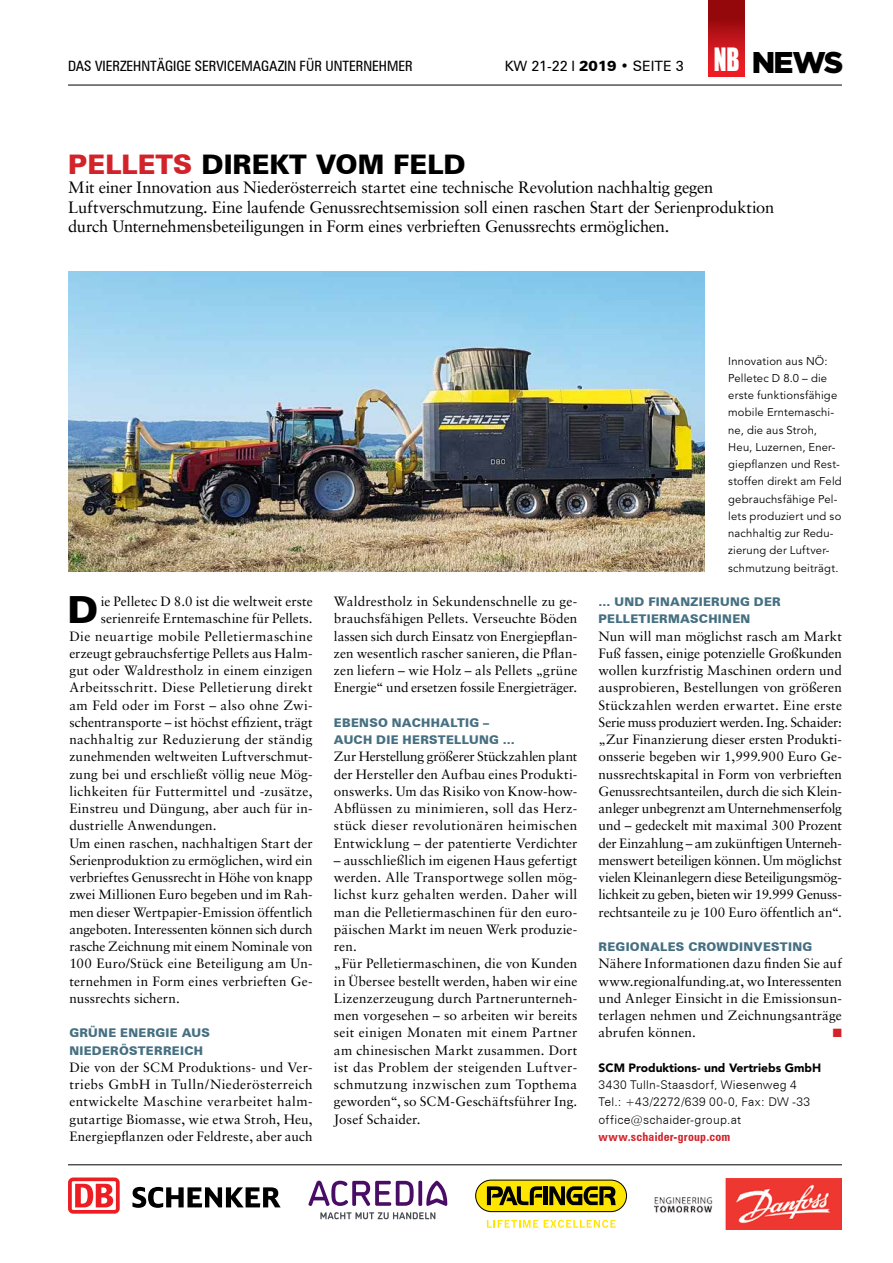
<style>
.page{position:relative;width:893px;height:1263px;background:#fff}
.page>*{position:absolute;margin:0;border:0;box-sizing:border-box;transform-origin:0 0}
.t1{font:900 37.5px "Zurich BT";color:#000}
.t2{font:900 27px "Zurich BT";color:#000}
.t3{font:16.5px/19.5px "Sabon LT Std";letter-spacing:-.015em;color:#000}
.t4{font:condensed 14.25px "Zurich BT";color:#000}
.t5{font:14.25px "Zurich BT";color:#000}
.t6{font:13.5px/17.2px "Sabon LT Std";letter-spacing:.01em;color:#000;text-align:justify}
.t7{font:13.5px "Sabon LT Std";letter-spacing:.03em;color:#000}
.t8{font:13.5px "Sabon LT Std";letter-spacing:-.01em;color:#000}
.t9{font:13.5px "Sabon LT Std";letter-spacing:-.015em;color:#000}
.t10{font:900 12px/17.2px "Zurich BT";letter-spacing:.025em;color:#467082}
.t11{font:300 12px/17.2px "Zurich BT";letter-spacing:.02em;color:#000}
.t12{font:900 12px "Avenir LT Std";color:#000}
.t13{font:700 condensed 12px "Zurich BT";letter-spacing:.02em;color:#d2232a}
.t14{font:12px "Zapf Dingbats Std";color:#d2232a}
.t15{font:11.25px/17.2px "Avenir LT Std";letter-spacing:.015em;color:#000}
.s1{font-weight:900}
.s2{font-family:"Impact";font-size:29.55px;color:#fff}
.s3{font-family:"Gotham";font-weight:900;font-size:30px}
.s4{color:#d2232a}
</style>
<div class="page">
<div style="left:708px;top:0;width:36px;height:76px;background:linear-gradient(to bottom,#830407,#f62029)"></div>
<hr style="left:68px;top:1164px;width:774px;height:1px;background:#000">
<hr style="left:68px;top:85px;width:774px;height:1px;background:#000">
<div style="left:68px;top:1177px;width:52px;height:37px;background:#ed1d24;border-radius:5px"></div>
<svg style="left:72px;top:1181px;width:44px;height:29px"></svg>
<svg style="left:75px;top:1184px;width:38px;height:23px"></svg>
<svg style="left:132px;top:1187px;width:149px;height:21px"></svg>
<svg style="left:475px;top:1179px;width:152px;height:33px;background:#a79810"></svg>
<svg style="left:487px;top:1220px;width:51px;height:8px"></svg>
<svg style="left:544px;top:1220px;width:72px;height:8px"></svg>
<img style="left:655px;top:1179px;width:187px;height:50px">
<svg style="left:320px;top:1212px;width:115px;height:7px"></svg>
<svg style="left:308px;top:1181px;width:106px;height:25px"></svg>
<svg style="left:418px;top:1181px;width:4px;height:25px"></svg>
<svg style="left:426px;top:1181px;width:21px;height:25px"></svg>
<img style="left:68px;top:271px;width:637px;height:301px">
<p class="t4" style="left:68px;top:57px;width:346px">DAS VIERZEHNTÄGIGE SERVICEMAGAZIN FÜR UNTERNEHMER</p>
<p class="t5" style="left:505px;top:57px;width:340px">KW 21-22 l <span class="s1">2019</span> • SEITE 3 <span class="s2">NB</span> <span class="s3">NEWS</span></p>
<h2 class="t2" style="left:68px;top:148px;width:399px"><span class="s4">PELLETS</span> DIREKT VOM FELD</h2>
<p class="t3" style="left:68px;top:177px;width:707px">Mit einer Innovation aus Niederösterreich startet eine technische Revolution nachhaltig gegen<br>Luftverschmutzung. Eine laufende Genussrechtsemission soll einen raschen Start der Serienproduktion durch Unternehmensbeteiligungen in Form eines verbrieften Genussrechts ermöglichen.</p>
<h1 class="t1" style="left:68px;top:587px;width:32px">D</h1>
<p class="t6" style="left:101px;top:593px;width:213px">ie Pelletec D 8.0 ist die weltweit erste</p>
<p class="t6" style="left:101px;top:610px;width:213px">serienreife Erntemaschine für Pellets.</p>
<p class="t7" style="left:69px;top:628px;width:245px">Die neuartige mobile Pelletiermaschine</p>
<p class="t6" style="left:69px;top:644px;width:245px">erzeugt gebrauchsfertige Pellets aus Halm-</p>
<p class="t6" style="left:69px;top:662px;width:245px">gut oder Waldrestholz in einem einzigen</p>
<p class="t7" style="left:69px;top:680px;width:245px">Arbeitsschritt. Diese Pelletierung direkt</p>
<p class="t6" style="left:69px;top:696px;width:245px">am Feld oder im Forst – also ohne Zwi-</p>
<p class="t6" style="left:69px;top:713px;width:245px">schentransporte – ist höchst effizient, trägt</p>
<p class="t7" style="left:69px;top:731px;width:245px">nachhaltig zur Reduzierung der ständig</p>
<p class="t6" style="left:69px;top:748px;width:245px">zunehmenden weltweiten Luftverschmut-</p>
<p class="t6" style="left:69px;top:765px;width:245px">zung bei und erschließt völlig neue Mög-</p>
<p class="t6" style="left:69px;top:782px;width:245px">lichkeiten für Futtermittel und -zusätze,</p>
<p class="t6" style="left:69px;top:800px;width:245px">Einstreu und Düngung, aber auch für in-</p>
<p class="t6" style="left:69px;top:817px;width:149px">dustrielle Anwendungen.</p>
<p class="t6" style="left:69px;top:834px;width:245px">Um einen raschen, nachhaltigen Start der</p>
<p class="t6" style="left:69px;top:851px;width:245px">Serienproduktion zu ermöglichen, wird ein</p>
<p class="t8" style="left:69px;top:869px;width:245px">verbrieftes Genussrecht in Höhe von knapp</p>
<p class="t6" style="left:69px;top:886px;width:245px">zwei Millionen Euro begeben und im Rah-</p>
<p class="t6" style="left:69px;top:903px;width:245px">men dieser Wertpapier-Emission öffentlich</p>
<p class="t9" style="left:69px;top:921px;width:245px">angeboten. Interessenten können sich durch</p>
<p class="t8" style="left:69px;top:938px;width:245px">rasche Zeichnung mit einem Nominale von</p>
<p class="t6" style="left:69px;top:955px;width:245px">100 Euro/Stück eine Beteiligung am Un-</p>
<p class="t6" style="left:69px;top:972px;width:245px">ternehmen in Form eines verbrieften Ge-</p>
<p class="t6" style="left:69px;top:989px;width:112px">nussrechts sichern.</p>
<p class="t10" style="left:69px;top:1024px;width:142px">GRÜNE ENERGIE AUS<br>NIEDERÖSTERREICH</p>
<p class="t6" style="left:69px;top:1058px;width:245px">Die von der SCM Produktions- und Ver&shy;triebs GmbH in Tulln/Niederösterreich entwickelte Maschine verarbeitet halm&shy;gutartige Biomasse, wie etwa Stroh, Heu, Energiepflanzen oder Feldreste, aber auch</p>
<p class="t6" style="left:334px;top:593px;width:245px">Waldrestholz in Sekundenschnelle zu ge&shy;brauchsfähigen Pellets. Verseuchte Böden lassen sich durch Einsatz von Energiepflan&shy;zen wesentlich rascher sanieren, die Pflan&shy;zen liefern – wie Holz – als Pellets „grüne Energie“ und ersetzen fossile Energieträger.</p>
<p class="t10" style="left:334px;top:714px;width:182px">EBENSO NACHHALTIG –<br>AUCH DIE HERSTELLUNG …</p>
<p class="t6" style="left:334px;top:748px;width:245px">Zur Herstellung größerer Stückzahlen plant der Hersteller den Aufbau eines Produkti&shy;onswerks. Um das Risiko von Know-how-Abflüssen zu minimieren, soll das Herz&shy;stück dieser revolutionären heimischen Entwicklung – der patentierte Verdichter</p>
<p class="t6" style="left:334px;top:851px;width:245px;text-align:left">– ausschließlich im eigenen Haus gefertigt werden. Alle Transportwege sollen mög&shy;lichst kurz gehalten werden. Daher will man die Pelletiermaschinen für den euro&shy;päischen Markt im neuen Werk produzie&shy;ren.<br>„Für Pelletiermaschinen, die von Kunden in Übersee bestellt werden, haben wir eine Lizenzerzeugung durch Partnerunterneh&shy;men vorgesehen – so arbeiten wir bereits seit einigen Monaten mit einem Partner am chinesischen Markt zusammen. Dort ist das Problem der steigenden Luftver&shy;schmutzung inzwischen zum Topthema geworden“, so SCM-Geschäftsführer Ing.<br>Josef Schaider.</p>
<p class="t15" style="left:728px;top:352px;width:115px">Innovation aus NÖ:<br>Pelletec D 8.0 – die erste funktionsfähige mobile Erntemaschi&shy;ne, die aus Stroh,<br>Heu, Luzernen, Ener&shy;giepflanzen und Rest&shy;stoffen direkt am Feld gebrauchsfähige Pel&shy;lets produziert und so nachhaltig zur Redu&shy;zierung der Luftver&shy;schmutzung beiträgt.</p>
<p class="t10" style="left:599px;top:593px;width:184px">… UND FINANZIERUNG DER<br>PELLETIERMASCHINEN</p>
<p class="t6" style="left:599px;top:627px;width:245px">Nun will man möglichst rasch am Markt Fuß fassen, einige potenzielle Großkunden wollen kurzfristig Maschinen ordern und ausprobieren, Bestellungen von größeren Stückzahlen werden erwartet. Eine erste Serie muss produziert werden. Ing. Schaider: „Zur Finanzierung dieser ersten Produkti&shy;onsserie begeben wir 1,999.900 Euro Ge&shy;nussrechtskapital in Form von verbrieften Genussrechtsanteilen, durch die sich Klein&shy;anleger unbegrenzt am Unternehmenserfolg und – gedeckelt mit maximal 300 Prozent der Einzahlung – am zukünftigen Unterneh&shy;menswert beteiligen können. Um möglichst vielen Kleinanlegern diese Beteiligungsmög&shy;lichkeit zu geben, bieten wir 19.999 Genuss&shy;rechtsanteile zu je 100 Euro öffentlich an“.</p>
<p class="t10" style="left:599px;top:938px;width:215px">REGIONALES CROWDINVESTING</p>
<p class="t6" style="left:599px;top:955px;width:245px">Nähere Informationen dazu finden Sie auf www.regionalfunding.at, wo Interessenten und Anleger Einsicht in die Emissionsun&shy;terlagen nehmen und Zeichnungsanträge abrufen können.</p>
<p class="t14" style="left:833px;top:1027px;width:11px">■</p>
<p class="t12" style="left:599px;top:1060px;width:224px">SCM Produktions- und Vertriebs GmbH</p>
<p class="t11" style="left:599px;top:1076px;width:213px">3430 Tulln-Staasdorf, Wiesenweg 4<br>Tel.: +43/2272/639 00-0, Fax: DW -33 office@schaider-group.at</p>
<p class="t13" style="left:599px;top:1129px;width:133px">www.schaider-group.com</p>
</div>
